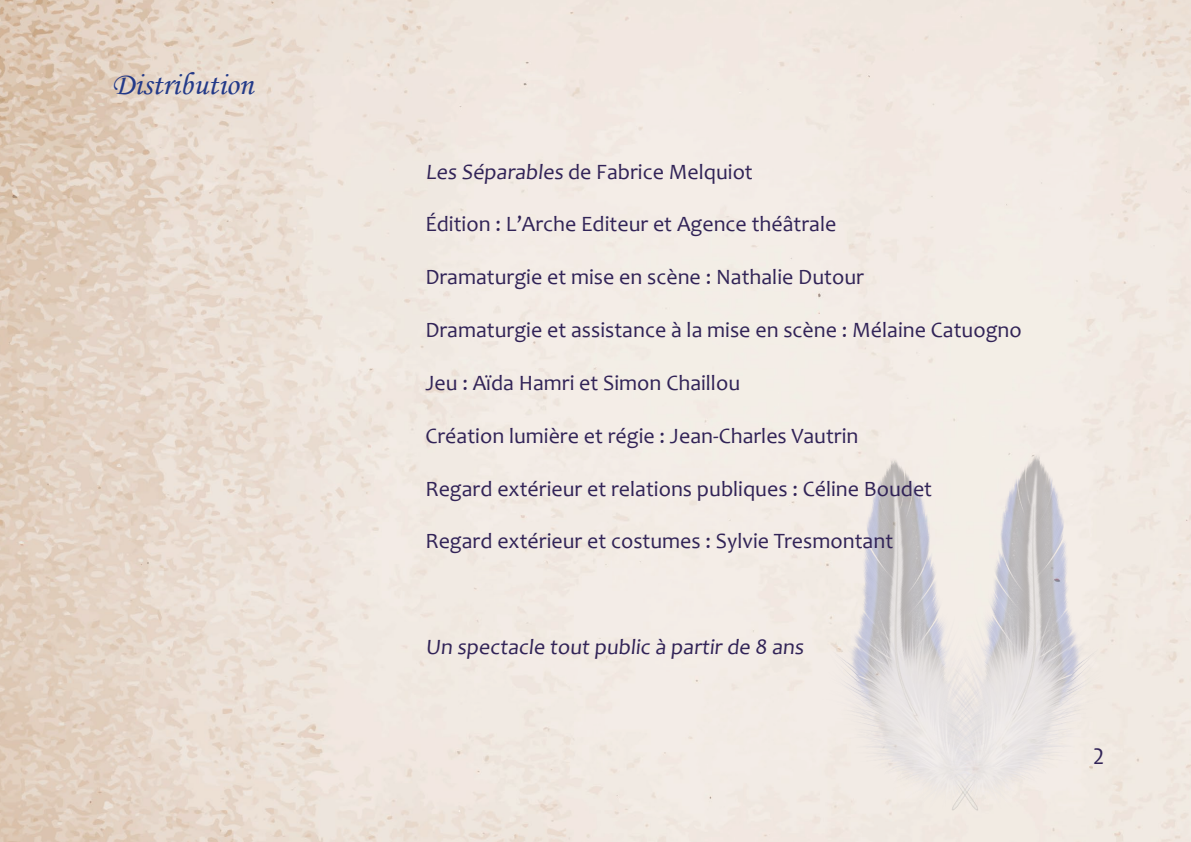
<style>
.page{position:relative;width:1191px;height:842px;background:#fff}
.page>*{position:absolute;margin:0;border:0;box-sizing:border-box;transform-origin:0 0}
.t1{font:32px "Monotype Corsiva";color:#233a89}
.t2{font:24px "Candara";color:#312357}
.t3{font:22px "Candara";color:#312357}
</style>
<div class="page">
<img style="left:0;top:0;width:1191px;height:842px">
<img style="left:924px;top:454px;width:195px;height:360px">
<img style="left:812px;top:458px;width:193px;height:356px">
<h1 class="t1" style="left:112px;top:65px;width:143px">Distribution</h1>
<p class="t3" style="left:425px;top:158px;width:329px">Les Séparables de Fabrice Melquiot</p>
<p class="t3" style="left:425px;top:211px;width:412px">Édition : L’Arche Editeur et Agence théâtrale</p>
<p class="t3" style="left:425px;top:263px;width:440px">Dramaturgie et mise en scène : Nathalie Dutour</p>
<p class="t3" style="left:425px;top:316px;width:598px">Dramaturgie et assistance à la mise en scène : Mélaine Catuogno</p>
<p class="t3" style="left:425px;top:369px;width:316px">Jeu : Aïda Hamri et Simon Chaillou</p>
<p class="t3" style="left:425px;top:422px;width:434px">Création lumière et régie : Jean-Charles Vautrin</p>
<p class="t3" style="left:425px;top:475px;width:508px">Regard extérieur et relations publiques : Céline Boudet</p>
<p class="t3" style="left:425px;top:527px;width:469px">Regard extérieur et costumes : Sylvie Tresmontant</p>
<p class="t3" style="left:425px;top:633px;width:383px">Un spectacle tout public à partir de 8 ans</p>
<p class="t2" style="left:1093px;top:741px;width:13px">2</p>
</div>
